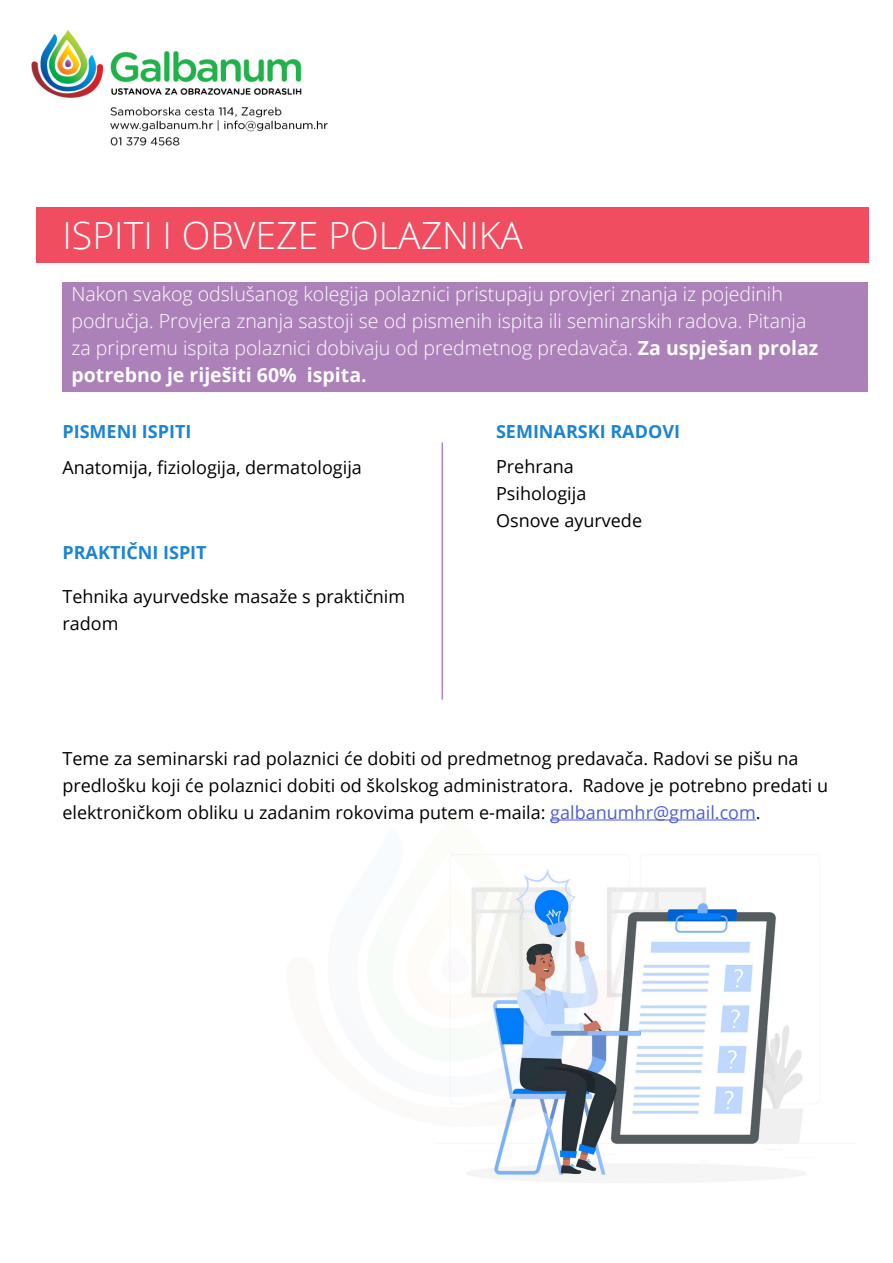
<style>
.page{position:relative;width:893px;height:1263px;background:#fff}
.page>*{position:absolute;margin:0;border:0;box-sizing:border-box;transform-origin:0 0}
.t1{font:300 37.5px "Open Sans";color:#fff}
.t2{font:300 19.5px/27px "Open Sans";color:#fff}
.t3{font:18px/27px "Open Sans";color:#000}
.t4{font:700 18px "Open Sans";color:#1b84d5}
.s1{font-weight:700}
.s2{color:#4f5cd6}
</style>
<div class="page">
<div style="left:62px;top:282px;width:806px;height:109px;background:#ac81b9"></div>
<div style="left:36px;top:207px;width:832px;height:55px;background:#f04e60"></div>
<hr style="left:442px;top:442px;width:1px;height:258px;background:#ac81b9">
<hr style="left:550px;top:819px;width:206px;height:1px;background:#4f5cd6">
<img style="left:466px;top:887px;width:340px;height:296px">
<img style="left:31px;top:29px;width:297px;height:117px">
<img style="left:449px;top:819px;width:186px;height:324px">
<p class="t1" style="left:62px;top:210px;width:462px">ISPITI I OBVEZE POLAZNIKA</p>
<p class="t2" style="left:71px;top:280px;width:748px">Nakon svakog odslušanog kolegija polaznici pristupaju provjeri znanja iz pojedinih područja. Provjera znanja sastoji se od pismenih ispita ili seminarskih radova. Pitanja za pripremu ispita polaznici dobivaju od predmetnog predavača. <span class="s1">Za uspješan prolaz potrebno je riješiti 60% ispita.</span></p>
<p class="t4" style="left:62px;top:419px;width:131px">PISMENI ISPITI</p>
<p class="t3" style="left:62px;top:454px;width:301px">Anatomija, fiziologija, dermatologija</p>
<p class="t3" style="left:496px;top:453px;width:79px">Prehrana</p>
<p class="t3" style="left:496px;top:480px;width:92px">Psihologija</p>
<p class="t3" style="left:496px;top:507px;width:148px">Osnove ayurvede</p>
<p class="t4" style="left:496px;top:418px;width:185px">SEMINARSKI RADOVI</p>
<p class="t4" style="left:62px;top:540px;width:146px">PRAKTIČNI ISPIT</p>
<p class="t3" style="left:62px;top:583px;width:344px">Tehnika ayurvedske masaže s praktičnim radom</p>
<p class="t3" style="left:62px;top:744px;width:767px">Teme za seminarski rad polaznici će dobiti od predmetnog predavača. Radovi se pišu na predlošku koji će polaznici dobiti od školskog administratora. Radove je potrebno predati u elektroničkom obliku u zadanim rokovima putem e-maila: <span class="s2">galbanumhr@gmail.com</span>.</p>
</div>
